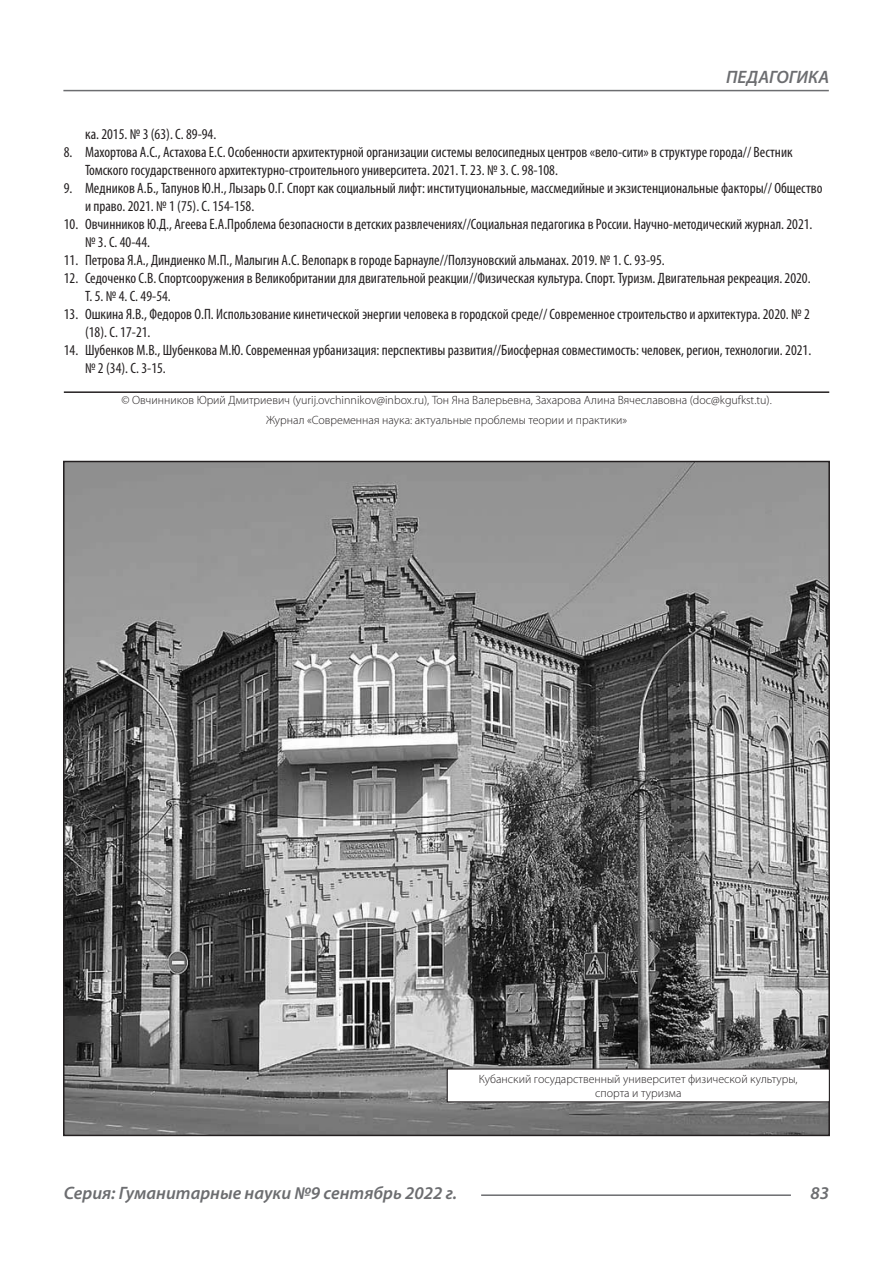
<style>
.page{position:relative;width:893px;height:1263px;background:#fff}
.page>*{position:absolute;margin:0;border:0;box-sizing:border-box;transform-origin:0 0}
.t1{font:italic 600 18px "Myriad Pro";color:#6c6d70}
.t2{font:condensed 15px/18px "Myriad Pro";color:#231f20}
.Автор_копирайт{font:300 12px/14.4px "Myriad Pro";color:#231f20;text-align:center}
</style>
<div class="page">
<hr style="left:63px;top:90px;width:766px;height:1px;background:#6c6d70">
<hr style="left:481px;top:1194px;width:310px;height:2px;background:#6c6d70">
<hr style="left:64px;top:391px;width:765px;height:2px;background:#231f20">
<img style="left:66px;top:464px;width:761px;height:669px">
<div style="left:447px;top:1069px;width:382px;height:33px;background:#fff"></div>
<div style="left:447px;top:1068px;width:383px;height:34px;border:1px solid #231f20"></div>
<p class="t1" style="left:726px;top:66px;width:104px">ПЕДАГОГИКА</p>
<p class="t2" style="left:85px;top:125px;width:133px">ка. 2015. № 3 (63). С. 89-94.</p>
<p class="t2" style="left:85px;top:143px;width:709px;text-indent:-21px">8. Махортова А.С., Астахова Е.С. Особенности архитектурной организации системы велосипедных центров «вело-сити» в структуре города// Вестник<br>Томского государственного архитектурно-строительного университета. 2021. Т. 23. № 3. С. 98-108.</p>
<p class="t2" style="left:85px;top:179px;width:739px;text-indent:-21px">9. Медников А.Б., Тапунов Ю.Н., Лызарь О.Г. Спорт как социальный лифт: институциональные, массмедийные и экзистенциональные факторы// Общество и право. 2021. № 1 (75). С. 154-158.</p>
<p class="t2" style="left:85px;top:215px;width:729px;text-indent:-21px">10. Овчинников Ю.Д., Агеева Е.А.Проблема безопасности в детских развлечениях//Социальная педагогика в России. Научно-методический журнал. 2021. № 3. С. 40-44.</p>
<p class="t2" style="left:64px;top:251px;width:602px">11. Петрова Я.А., Диндиенко М.П., Малыгин А.С. Велопарк в городе Барнауле//Ползуновский альманах. 2019. № 1. С. 93-95.</p>
<p class="t2" style="left:85px;top:269px;width:727px;text-indent:-21px">12. Седоченко С.В. Спортсооружения в Великобритании для двигательной реакции//Физическая культура. Спорт. Туризм. Двигательная рекреация. 2020.<br>Т. 5. № 4. С. 49-54.</p>
<p class="t2" style="left:85px;top:305px;width:726px;text-indent:-21px">13. Ошкина Я.В., Федоров О.П. Использование кинетической энергии человека в городской среде// Современное строительство и архитектура. 2020. № 2 (18). С. 17-21.</p>
<p class="t2" style="left:85px;top:341px;width:728px;text-indent:-21px">14. Шубенков М.В., Шубенкова М.Ю. Современная урбанизация: перспективы развития//Биосферная совместимость: человек, регион, технологии. 2021. № 2 (34). С. 3-15.</p>
<p class="Автор_копирайт" style="left:121px;top:393px;width:652px">© Овчинников Юрий Дмитриевич (yurij.ovchinnikov@inbox.ru), Тон Яна Валерьевна, Захарова Алина Вячеславовна (doc@kgufkst.tu).</p>
<p class="Автор_копирайт" style="left:266px;top:413px;width:363px">Журнал «Современная наука: актуальные проблемы теории и практики»</p>
<p class="Автор_копирайт" style="left:479px;top:1071px;width:320px">Кубанский государственный университет физической культуры, спорта и туризма</p>
<p class="t1" style="left:64px;top:1182px;width:395px">Серия: Гуманитарные науки №9 сентябрь 2022 г.</p>
<p class="t1" style="left:810px;top:1182px;width:20px">83</p>
</div>
